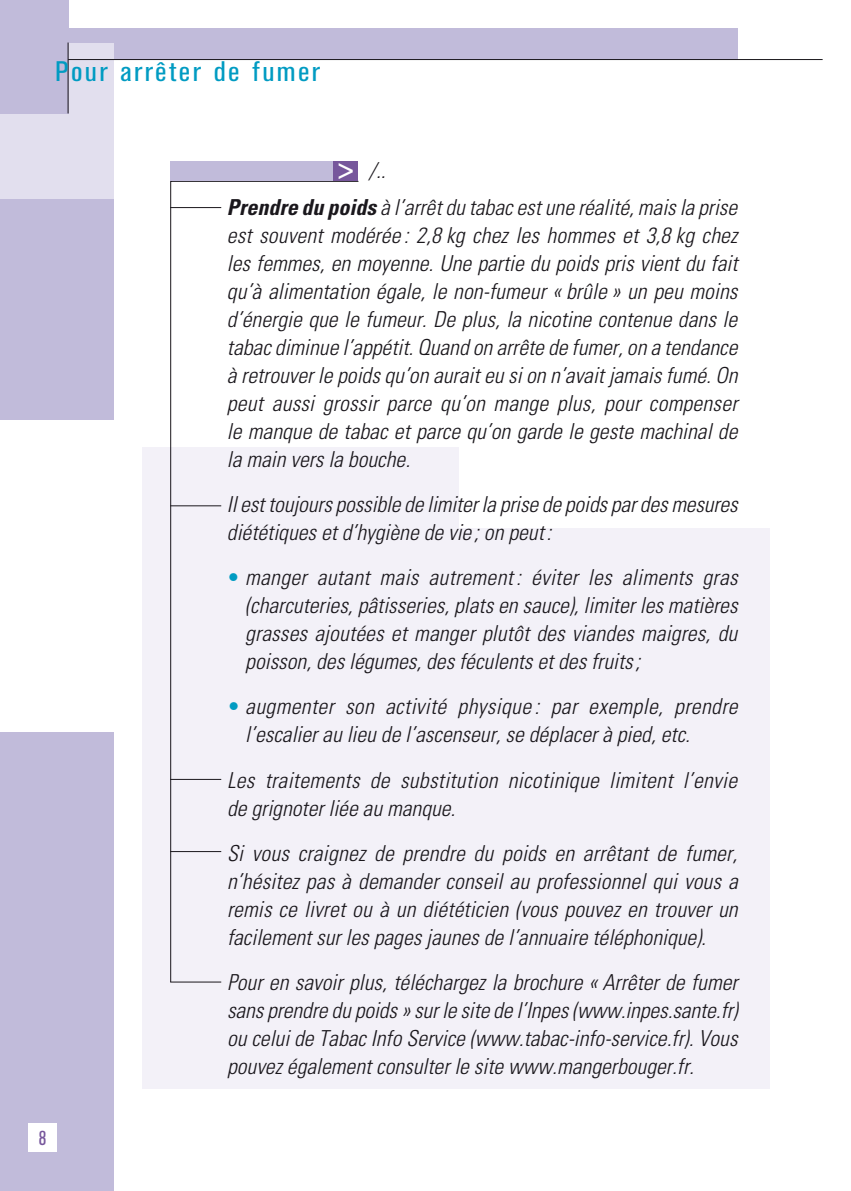
<style>
.page{position:relative;width:851px;height:1191px;background:#fff}
.page>*{position:absolute;margin:0;border:0;box-sizing:border-box;transform-origin:0 0}
.t1{font:condensed 28px "Akzidenz Grotesk BE";letter-spacing:.075em;color:#009bc2;scale:1.15 1}
.t2{font:500 condensed 28px "Akzidenz Grotesk BE";color:#fff}
.t3{font:italic 300 condensed 22px/28px "Univers";color:#1a171c}
.t4{font:condensed 20px "Akzidenz Grotesk BE";color:#77579c}
.s1{font-weight:700}
.s2{font-style:normal;color:#009bc2}
</style>
<div class="page">
<div style="left:0;top:45px;width:113px;height:1146px;background:#c1bbda"></div>
<div style="left:0;top:420px;width:125px;height:311px;background:#fff"></div>
<div style="left:0;top:28px;width:737px;height:32px;background:#c1bbda"></div>
<div style="left:0;top:43px;width:113px;height:155px;background:#e2dfee"></div>
<div style="left:0;top:0;width:68px;height:113px;background:#c1bbda"></div>
<hr style="left:68px;top:43px;width:1px;height:70px;background:#1a171c">
<hr style="left:68px;top:59px;width:754px;height:1px;background:#1a171c">
<hr style="left:850px;top:420px;width:1px;height:311px;background:#c1bbda">
<div style="left:142px;top:168px;width:627px;height:921px;background:#f3f1f8"></div>
<div style="left:459px;top:126px;width:363px;height:401px;background:#fff"></div>
<div style="left:123px;top:123px;width:438px;height:324px;background:#fff"></div>
<svg style="left:170px;top:180px;width:189px;height:803px"></svg>
<div style="left:170px;top:161px;width:163px;height:20px;background:#c1bbda"></div>
<div style="left:333px;top:161px;width:24px;height:20px;background:#77579c"></div>
<hr style="left:170px;top:981px;width:51px;height:1px;background:#1a171c">
<div style="left:28px;top:1123px;width:29px;height:28px;background:#fff"></div>
<p class="t1" style="left:55px;top:55px;width:231px">Pour arrêter de fumer</p>
<p class="t4" style="left:39px;top:1126px;width:9px">8</p>
<p class="t3" style="left:227px;top:152px;width:511px;line-height:37px;text-indent:142px">/..<br><span class="s1">Prendre du poids</span> à l’arrêt du tabac est une réalité, mais la prise</p>
<p class="t3" style="left:227px;top:221px;width:512px;text-align:justify">est souvent modérée : 2,8 kg chez les hommes et 3,8 kg chez les femmes, en moyenne. Une partie du poids pris vient du fait qu’à alimentation égale, le non-fumeur « brûle » un peu moins d’énergie que le fumeur. De plus, la nicotine contenue dans le tabac diminue l’appétit. Quand on arrête de fumer, on a tendance à retrouver le poids qu’on aurait eu si on n’avait jamais fumé. On peut aussi grossir parce qu’on mange plus, pour compenser le manque de tabac et parce qu’on garde le geste machinal de la main vers la bouche.</p>
<p class="t3" style="left:227px;top:490px;width:512px">Il est toujours possible de limiter la prise de poids par des mesures diététiques et d’hygiène de vie ; on peut:</p>
<p class="t3" style="left:245px;top:563px;width:494px;text-align:justify;text-indent:-18px"><span class="s2">•</span> manger autant mais autrement : éviter les aliments gras (charcuteries, pâtisseries, plats en sauce), limiter les matières grasses ajoutées et manger plutôt des viandes maigres, du poisson, des légumes, des féculents et des fruits;</p>
<p class="t3" style="left:245px;top:692px;width:494px;text-indent:-18px"><span class="s2">•</span> augmenter son activité physique : par exemple, prendre l’escalier au lieu de l’ascenseur, se déplacer à pied, etc.</p>
<p class="t3" style="left:227px;top:765px;width:511px">Les traitements de substitution nicotinique limitent l’envie de grignoter liée au manque.</p>
<p class="t3" style="left:227px;top:839px;width:512px;text-align:justify">Si vous craignez de prendre du poids en arrêtant de fumer, n’hésitez pas à demander conseil au professionnel qui vous a remis ce livret ou à un diététicien (vous pouvez en trouver un facilement sur les pages jaunes de l’annuaire téléphonique).</p>
<p class="t3" style="left:227px;top:968px;width:512px;text-align:justify">Pour en savoir plus, téléchargez la brochure « Arrêter de fumer sans prendre du poids » sur le site de l’Inpes (www.inpes.sante.fr) ou celui de Tabac Info Service (www.tabac-info-service.fr). Vous pouvez également consulter le site www.mangerbouger.fr.</p>
<p class="t2" style="left:338px;top:156px;width:15px">&gt;</p>
</div>
